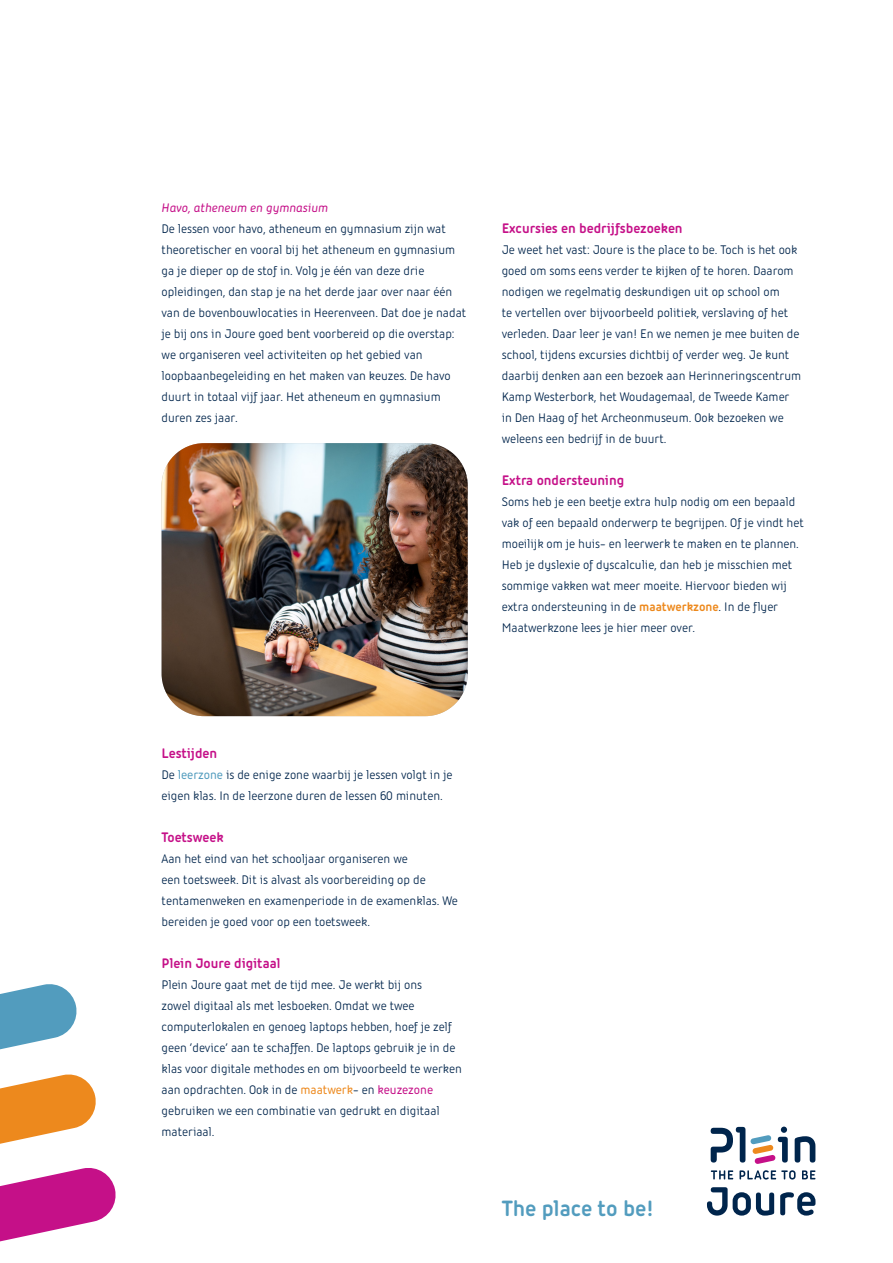
<style>
.page{position:relative;width:893px;height:1263px;background:#fff}
.page>*{position:absolute;margin:0;border:0;box-sizing:border-box;transform-origin:0 0}
.pay_off{font:700 24px "Iconic";color:#529cbe}
.Tussenkop{font:700 15px "Iconic";color:#c51088}
.Bodytekst{font:13.5px/21px "Iconic";color:#00254c}
.Tussenkop-2{font:italic 500 13.5px "Iconic";color:#c51088}
.s1{font-weight:700;color:#ed891d}
.s2{font-weight:500;color:#529cbe}
.s3{font-weight:500;color:#ed891d}
.s4{font-weight:500;color:#c51088}
</style>
<div class="page">
<svg style="left:795px;top:1136px;width:20px;height:26px"></svg>
<svg style="left:707px;top:1187px;width:67px;height:28px"></svg>
<svg style="left:780px;top:1192px;width:35px;height:23px"></svg>
<svg style="left:711px;top:1127px;width:77px;height:37px"></svg>
<svg style="left:711px;top:1170px;width:22px;height:9px"></svg>
<svg style="left:739px;top:1170px;width:56px;height:9px"></svg>
<svg style="left:802px;top:1170px;width:13px;height:9px"></svg>
<svg style="left:0;top:984px;width:116px;height:258px"></svg>
<img style="left:162px;top:443px;width:306px;height:273px">
<p class="Tussenkop-2" style="left:162px;top:199px;width:168px">Havo, atheneum en gymnasium</p>
<p class="Bodytekst" style="left:162px;top:217px;width:306px">De lessen voor havo, atheneum en gymnasium zijn wat theoretischer en vooral bij het atheneum en gymnasium ga je dieper op de stof in. Volg je één van deze drie opleidingen, dan stap je na het derde jaar over naar één van de bovenbouwlocaties in Heerenveen. Dat doe je nadat je bij ons in Joure goed bent voorbereid op die overstap: we organiseren veel activiteiten op het gebied van loopbaanbegeleiding en het maken van keuzes. De havo duurt in totaal vijf jaar. Het atheneum en gymnasium duren zes jaar.</p>
<p class="Tussenkop" style="left:502px;top:218px;width:182px">Excursies en bedrijfsbezoeken</p>
<p class="Bodytekst" style="left:502px;top:238px;width:297px">Je weet het vast: Joure is the place to be. Toch is het ook goed om soms eens verder te kijken of te horen. Daarom nodigen we regelmatig deskundigen uit op school om</p>
<p class="Bodytekst" style="left:502px;top:301px;width:301px">te vertellen over bijvoorbeeld politiek, verslaving of het verleden. Daar leer je van! En we nemen je mee buiten de school, tijdens excursies dichtbij of verder weg. Je kunt daarbij denken aan een bezoek aan Herinneringscentrum Kamp Westerbork, het Woudagemaal, de Tweede Kamer in Den Haag of het Archeonmuseum. Ook bezoeken we weleens een bedrijf in de buurt.</p>
<p class="Tussenkop" style="left:502px;top:470px;width:124px">Extra ondersteuning</p>
<p class="Bodytekst" style="left:502px;top:490px;width:304px">Soms heb je een beetje extra hulp nodig om een bepaald vak of een bepaald onderwerp te begrijpen. Of je vindt het moeilijk om je huis- en leerwerk te maken en te plannen.<br>Heb je dyslexie of dyscalculie, dan heb je misschien met sommige vakken wat meer moeite. Hiervoor bieden wij extra ondersteuning in de <span class="s1">maatwerkzone</span>. In de flyer Maatwerkzone lees je hier meer over.</p>
<p class="Tussenkop" style="left:162px;top:743px;width:57px">Lestijden</p>
<p class="Bodytekst" style="left:162px;top:763px;width:292px">De <span class="s2">leerzone</span> is de enige zone waarbij je lessen volgt in je eigen klas. In de leerzone duren de lessen 60 minuten.</p>
<p class="Tussenkop" style="left:162px;top:827px;width:64px">Toetsweek</p>
<p class="Bodytekst" style="left:162px;top:847px;width:298px">Aan het eind van het schooljaar organiseren we<br>een toetsweek. Dit is alvast als voorbereiding op de tentamenweken en examenperiode in de examenklas. We bereiden je goed voor op een toetsweek.</p>
<p class="Tussenkop" style="left:162px;top:953px;width:120px">Plein Joure digitaal</p>
<p class="Bodytekst" style="left:162px;top:973px;width:302px">Plein Joure gaat met de tijd mee. Je werkt bij ons<br>zowel digitaal als met lesboeken. Omdat we twee computerlokalen en genoeg laptops hebben, hoef je zelf geen ‘device’ aan te schaffen. De laptops gebruik je in de klas voor digitale methodes en om bijvoorbeeld te werken aan opdrachten. Ook in de <span class="s3">maatwerk</span>- en <span class="s4">keuzezone </span>gebruiken we een combinatie van gedrukt en digitaal materiaal.</p>
<p class="pay_off" style="left:502px;top:1191px;width:153px">The place to be!</p>
</div>
